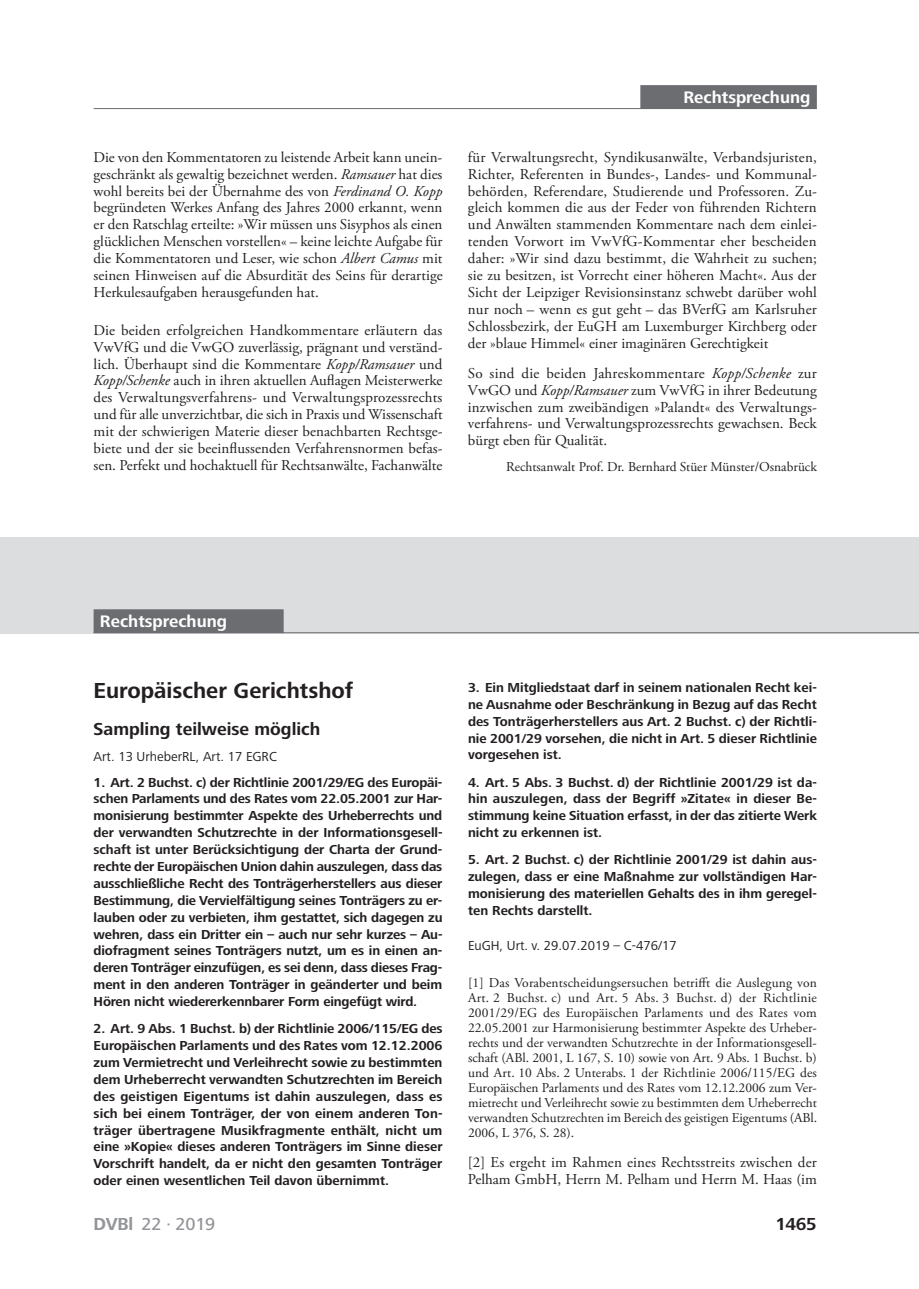
<style>
.page{position:relative;width:919px;height:1289px;background:#fff}
.page>*{position:absolute;margin:0;border:0;box-sizing:border-box;transform-origin:0 0}
.t1{font:700 22.5px "Frutiger Next Pro";color:#231f20}
.t2{font:700 18px "Frutiger Next LT";color:#231f20}
.t3{font:500 18px "Frutiger Next LT";letter-spacing:-.015em;color:#939598}
.t4{font:700 17.25px "Frutiger Next LT";color:#fff}
.t5{font:15px/16.8px "Adobe Garamond Pro";color:#231f20;text-align:justify}
.t6{font:700 13.5px/16.8px "Frutiger Next LT";color:#231f20;text-align:justify}
.t7{font:13.5px/15px "Adobe Garamond Pro";letter-spacing:-.005em;color:#231f20;text-align:justify}
.t8{font:13.5px "Frutiger Next LT";color:#231f20}
.s1{font-style:italic}
.s2{font-weight:700}
</style>
<div class="page">
<div style="left:640px;top:85px;width:176px;height:24px;background:#6c6d70"></div>
<hr style="left:94px;top:108px;width:722px;height:1px;background:#6c6d70">
<div style="left:0;top:537px;width:918px;height:96px;background:#dcdddf"></div>
<div style="left:94px;top:609px;width:190px;height:24px;background:#6c6d70"></div>
<hr style="left:94px;top:632px;width:824px;height:1px;background:#6c6d70">
<p class="t5" style="left:94px;top:149px;width:350px">Die von den Kommentatoren zu leistende Arbeit kann unein&shy;geschränkt als gewaltig bezeichnet werden. <span class="s1">Ramsauer</span> hat dies wohl bereits bei der Übernahme des von <span class="s1">Ferdinand O. Kopp </span>begründeten Werkes Anfang des Jahres 2000 erkannt, wenn er den Ratschlag erteilte: »Wir müssen uns Sisyphos als einen glücklichen Menschen vorstellen« – keine leichte Aufgabe für die Kommentatoren und Leser, wie schon <span class="s1">Albert Camus</span> mit seinen Hinweisen auf die Absurdität des Seins für derartige Herkulesaufgaben herausgefunden hat.</p>
<p class="t5" style="left:94px;top:322px;width:350px">Die beiden erfolgreichen Handkommentare erläutern das VwVfG und die VwGO zuverlässig, prägnant und verständ&shy;lich. Überhaupt sind die Kommentare <span class="s1">Kopp/Ramsauer</span> und <span class="s1">Kopp/Schenke</span> auch in ihren aktuellen Auflagen Meisterwerke des Verwaltungsverfahrens- und Verwaltungsprozessrechts und für alle unverzichtbar, die sich in Praxis und Wissenschaft mit der schwierigen Materie dieser benachbarten Rechtsge&shy;biete und der sie beeinflussenden Verfahrensnormen befas&shy;sen. Perfekt und hochaktuell für Rechtsanwälte, Fachanwälte</p>
<p class="t4" style="left:683px;top:87px;width:129px">Rechtsprechung</p>
<p class="t5" style="left:468px;top:149px;width:350px">für Verwaltungsrecht, Syndikusanwälte, Verbandsjuristen, Richter, Referenten in Bundes-, Landes- und Kommunal&shy;behörden, Referendare, Studierende und Professoren. Zu&shy;gleich kommen die aus der Feder von führenden Richtern und Anwälten stammenden Kommentare nach dem einlei&shy;tenden Vorwort im VwVfG-Kommentar eher bescheiden daher: »Wir sind dazu bestimmt, die Wahrheit zu suchen; sie zu besitzen, ist Vorrecht einer höheren Macht«. Aus der Sicht der Leipziger Revisionsinstanz schwebt darüber wohl nur noch – wenn es gut geht – das BVerfG am Karlsruher Schlossbezirk, der EuGH am Luxemburger Kirchberg oder der »blaue Himmel« einer imaginären Gerechtigkeit</p>
<p class="t5" style="left:468px;top:365px;width:350px">So sind die beiden Jahreskommentare <span class="s1">Kopp/Schenke</span> zur VwGO und <span class="s1">Kopp/Ramsauer</span> zum VwVfG in ihrer Bedeutung inzwischen zum zweibändigen »Palandt« des Verwaltungs&shy;verfahrens- und Verwaltungsprozessrechts gewachsen. Beck bürgt eben für Qualität.</p>
<p class="t7" style="left:506px;top:459px;width:312px">Rechtsanwalt Prof. Dr. Bernhard Stüer Münster/Osnabrück</p>
<p class="t4" style="left:100px;top:611px;width:129px">Rechtsprechung</p>
<h1 class="t1" style="left:94px;top:678px;width:261px">Europäischer Gerichtshof</h1>
<p class="t2" style="left:94px;top:719px;width:228px">Sampling teilweise möglich</p>
<p class="t8" style="left:94px;top:748px;width:185px">Art. 13 UrheberRL, Art. 17 EGRC</p>
<p class="t6" style="left:94px;top:773px;width:350px">1. Art. 2 Buchst. c) der Richtlinie 2001/29/EG des Europäi&shy;schen Parlaments und des Rates vom 22.05.2001 zur Har&shy;monisierung bestimmter Aspekte des Urheberrechts und der verwandten Schutzrechte in der Informationsgesell&shy;schaft ist unter Berücksichtigung der Charta der Grund&shy;rechte der Europäischen Union dahin auszulegen, dass das ausschließliche Recht des Tonträgerherstellers aus dieser Bestimmung, die Vervielfältigung seines Tonträgers zu er&shy;lauben oder zu verbieten, ihm gestattet, sich dagegen zu wehren, dass ein Dritter ein – auch nur sehr kurzes – Au&shy;diofragment seines Tonträgers nutzt, um es in einen an&shy;deren Tonträger einzufügen, es sei denn, dass dieses Frag&shy;ment in den anderen Tonträger in geänderter und beim Hören nicht wiedererkennbarer Form eingefügt wird.</p>
<p class="t6" style="left:94px;top:1020px;width:350px">2. Art. 9 Abs. 1 Buchst. b) der Richtlinie 2006/115/EG des Europäischen Parlaments und des Rates vom 12.12.2006 zum Vermietrecht und Verleihrecht sowie zu bestimmten dem Urheberrecht verwandten Schutzrechten im Bereich des geistigen Eigentums ist dahin auszulegen, dass es sich bei einem Tonträger, der von einem anderen Ton&shy;träger übertragene Musikfragmente enthält, nicht um eine »Kopie« dieses anderen Tonträgers im Sinne dieser Vorschrift handelt, da er nicht den gesamten Tonträger oder einen wesentlichen Teil davon übernimmt.</p>
<p class="t6" style="left:468px;top:679px;width:350px">3. Ein Mitgliedstaat darf in seinem nationalen Recht kei&shy;ne Ausnahme oder Beschränkung in Bezug auf das Recht des Tonträgerherstellers aus Art. 2 Buchst. c) der Richtli&shy;nie 2001/29 vorsehen, die nicht in Art. 5 dieser Richtlinie vorgesehen ist.</p>
<p class="t6" style="left:468px;top:773px;width:350px">4. Art. 5 Abs. 3 Buchst. d) der Richtlinie 2001/29 ist da&shy;hin auszulegen, dass der Begriff »Zitate« in dieser Be&shy;stimmung keine Situation erfasst, in der das zitierte Werk nicht zu erkennen ist.</p>
<p class="t6" style="left:468px;top:851px;width:350px">5. Art. 2 Buchst. c) der Richtlinie 2001/29 ist dahin aus&shy;zulegen, dass er eine Maßnahme zur vollständigen Har&shy;monisierung des materiellen Gehalts des in ihm geregel&shy;ten Rechts darstellt.</p>
<p class="t8" style="left:468px;top:937px;width:210px">EuGH, Urt. v. 29.07.2019 – C-476/17</p>
<p class="t7" style="left:468px;top:975px;width:350px">[1] Das Vorabentscheidungsersuchen betrifft die Auslegung von Art. 2 Buchst. c) und Art. 5 Abs. 3 Buchst. d) der Richtlinie 2001/29/EG des Europäischen Parlaments und des Rates vom 22.05.2001 zur Harmonisierung bestimmter Aspekte des Urheber&shy;rechts und der verwandten Schutzrechte in der Informationsgesell&shy;schaft (ABl. 2001, L 167, S. 10) sowie von Art. 9 Abs. 1 Buchst. b) und Art. 10 Abs. 2 Unterabs. 1 der Richtlinie 2006/115/EG des Europäischen Parlaments und des Rates vom 12.12.2006 zum Ver&shy;mietrecht und Verleihrecht sowie zu bestimmten dem Urheberrecht verwandten Schutzrechten im Bereich des geistigen Eigentums (ABl.<br>2006, L 376, S. 28).</p>
<p class="t5" style="left:468px;top:1154px;width:350px">[2] Es ergeht im Rahmen eines Rechtsstreits zwischen der<br>Pelham GmbH, Herrn M. Pelham und Herrn M. Haas (im</p>
<p class="t3" style="left:94px;top:1213px;width:123px"><span class="s2">DVBl</span> 22 · 2019</p>
<p class="t2" style="left:775px;top:1213px;width:43px">1465</p>
</div>
